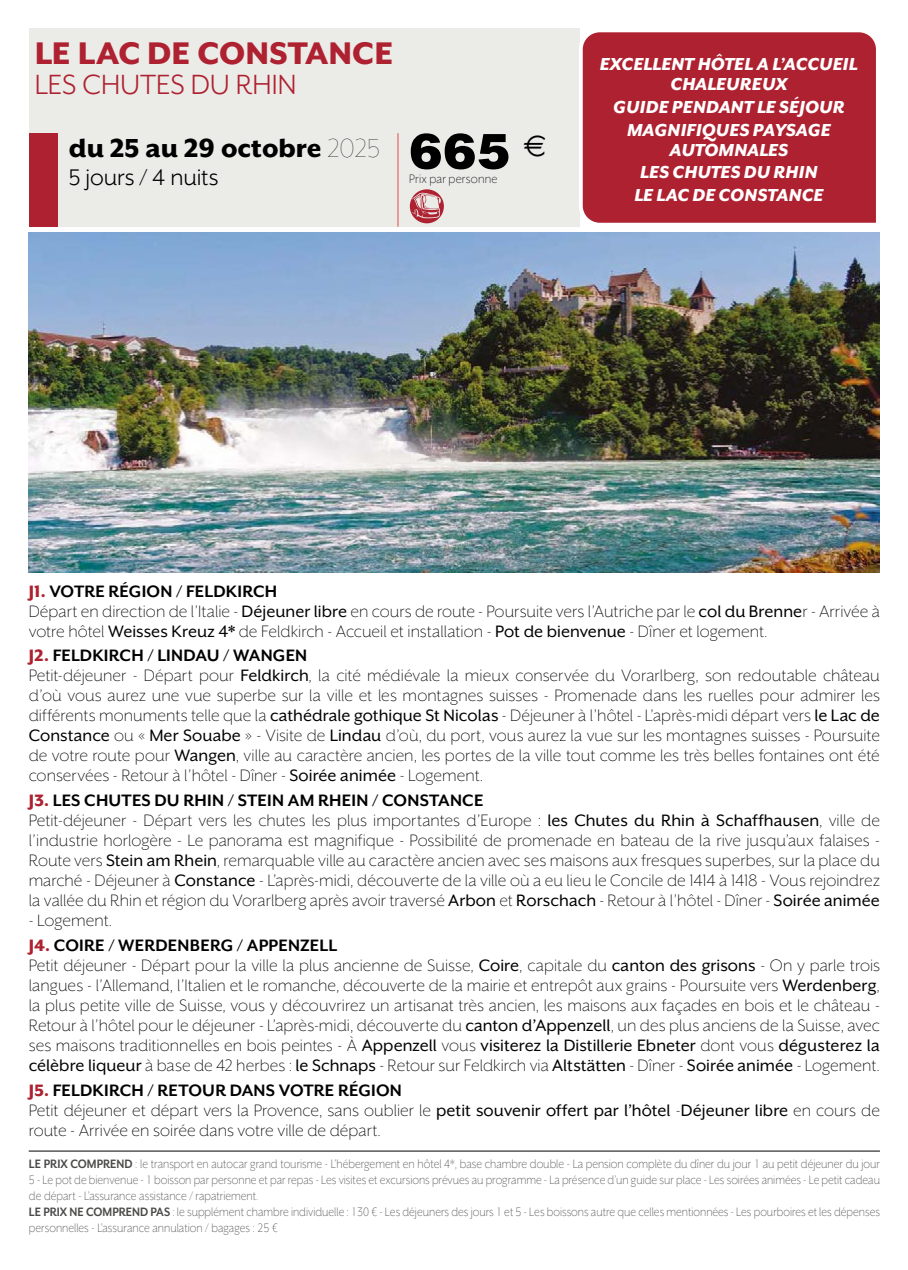
<style>
.page{position:relative;width:908px;height:1270px;background:#fff}
.page>*{position:absolute;margin:0;border:0;box-sizing:border-box;transform-origin:0 0}
.t1{font:900 50px "Helvetica";color:#000}
.t2{font:800 36px "Mr Eaves XL San OT";color:#ae2130}
.t3{font:32px "Mr Eaves XL San OT";letter-spacing:-.005em;color:#ae2130}
.t4{font:800 30px "Mr Eaves XL San OT";color:#000}
.t5{font:26px "Mr Eaves XL San OT";letter-spacing:-.005em;color:#000}
.t6{font:italic 800 20px/22.8px "Mr Eaves XL San OT";letter-spacing:.01em;color:#fff;text-align:center}
.t7{font:300 19px/20px "Mr Eaves XL San OT";color:#000}
.t8{font:700 19px/24.8px "Mr Eaves XL San OT";letter-spacing:.01em;color:#000}
.t9{font:300 14px/16px "Mr Eaves XL San OT";color:#4a4a49;scale:.9 1}
.t10{font:300 14px "Mr Eaves XL San OT";letter-spacing:.015em;color:#000;scale:.95 1}
.s1{font-weight:100}
.s2{font-weight:800;color:#ae2130}
.s3{font-weight:700}
.s4{font-weight:400}
.s5{font-weight:300}
</style>
<div class="page">
<hr style="left:29px;top:1151px;width:850px;height:1px;background:#000">
<img style="left:28px;top:233px;width:851px;height:340px">
<div style="left:29px;top:28px;width:550px;height:199px;background:#ebebe8"></div>
<div style="left:29px;top:133px;width:28px;height:94px;background:#ae2130"></div>
<div style="left:579px;top:28px;width:297px;height:199px;background:#ae2130"></div>
<hr style="left:397px;top:133px;width:1px;height:94px;background:#dd5049">
<svg style="left:409px;top:189px;width:34px;height:34px"></svg>
<h2 class="t2" style="left:35px;top:33px;width:360px">LE LAC DE CONSTANCE</h2>
<h3 class="t3" style="left:35px;top:67px;width:263px">LES CHUTES DU RHIN</h3>
<h3 class="t4" style="left:69px;top:131px;width:312px">du 25 au 29 octobre <span class="s1">2025</span></h3>
<h3 class="t5" style="left:69px;top:163px;width:151px">5 jours / 4 nuits</h3>
<h1 class="t1" style="left:409px;top:121px;width:139px">665 <sup>E</sup></h1>
<p class="t10" style="left:409px;top:171px;width:94px">Prix par personne</p>
<p class="t6" style="left:599px;top:54px;width:260px;line-height:20px">EXCELLENT HÔTEL A L’ACCUEIL<br>CHALEUREUX</p>
<p class="t6" style="left:613px;top:95px;width:233px">GUIDE PENDANT LE SÉJOUR<br>MAGNIFIQUES PAYSAGE</p>
<p class="t6" style="left:634px;top:138px;width:190px">AUTOMNALES<br>LES CHUTES DU RHIN<br>LE LAC DE CONSTANCE</p>
<p class="t7" style="left:29px;top:581px;width:852px"><span class="s2">J1.</span> <span class="s3">VOTRE RÉGION / FELDKIRCH<br></span>Départ en direction de l’Italie - <span class="s4">Déjeuner libre</span> en cours de route - Poursuite vers l’Autriche par le <span class="s4">col du Brenne</span>r - Arrivée à votre hôtel <span class="s4">Weisses Kreuz 4*</span> de Feldkirch - Accueil et installation - <span class="s4">Pot de bienvenue</span> - Dîner et logement.</p>
<p class="t7" style="left:29px;top:646px;width:852px"><span class="s2">J2.</span> <span class="s3">FELDKIRCH / LINDAU / WANGEN<br></span>Petit-déjeuner - Départ pour <span class="s4">Feldkirch</span>, la cité médiévale la mieux conservée du Vorarlberg, son redoutable château d’où vous aurez une vue superbe sur la ville et les montagnes suisses - Promenade dans les ruelles pour admirer les différents monuments telle que la <span class="s4">cathédrale gothique St Nicolas</span> - Déjeuner à l’hôtel - L’après-midi départ vers <span class="s4">le Lac de Constance</span> ou « <span class="s4">Mer Souabe</span> » - Visite de <span class="s4">Lindau</span> d’où, du port, vous aurez la vue sur les montagnes suisses - Poursuite de votre route pour <span class="s4">Wangen</span>, ville au caractère ancien, les portes de la ville tout comme les très belles fontaines ont été conservées - Retour à l’hôtel - Dîner - <span class="s4">Soirée animée</span> - Logement.</p>
<p class="t7" style="left:29px;top:790px;width:852px"><span class="s2">J3.</span> <span class="s3">LES CHUTES DU RHIN / STEIN AM RHEIN / CONSTANCE<br></span>Petit-déjeuner - Départ vers les chutes les plus importantes d’Europe : <span class="s4">les Chutes du Rhin à Schaffhausen</span>, ville de l’industrie horlogère - Le panorama est magnifique - Possibilité de promenade en bateau de la rive jusqu’aux falaises - Route vers <span class="s4">Stein am Rhein</span>, remarquable ville au caractère ancien avec ses maisons aux fresques superbes, sur la place du marché - Déjeuner à <span class="s4">Constance</span> - L’après-midi, découverte de la ville où a eu lieu le Concile de 1414 à 1418 - Vous rejoindrez la vallée du Rhin et région du Vorarlberg après avoir traversé <span class="s4">Arbon</span> et <span class="s4">Rorschach</span> - Retour à l’hôtel - Dîner - <span class="s4">Soirée animée</span></p>
<p class="t8" style="left:29px;top:908px;width:310px"><span class="s5">- Logement.<br></span><span class="s2">J4.</span> COIRE / WERDENBERG / APPENZELL</p>
<p class="t7" style="left:29px;top:955px;width:852px;text-align:justify">Petit déjeuner - Départ pour la ville la plus ancienne de Suisse, <span class="s4">Coire</span>, capitale du <span class="s4">canton des grisons</span> - On y parle trois langues - l’Allemand, l’Italien et le romanche, découverte de la mairie et entrepôt aux grains - Poursuite vers <span class="s4">Werdenberg</span>, la plus petite ville de Suisse, vous y découvrirez un artisanat très ancien, les maisons aux façades en bois et le château - Retour à l’hôtel pour le déjeuner - L’après-midi, découverte du <span class="s4">canton d’Appenzell</span>, un des plus anciens de la Suisse, avec ses maisons traditionnelles en bois peintes - À <span class="s4">Appenzell</span> vous <span class="s4">visiterez la Distillerie Ebneter</span> dont vous <span class="s4">dégusterez la célèbre liqueur</span> à base de 42 herbes : <span class="s4">le Schnaps</span> - Retour sur Feldkirch via <span class="s4">Altstätten</span> - Dîner - <span class="s4">Soirée animée</span> - Logement.</p>
<p class="t7" style="left:29px;top:1080px;width:852px"><span class="s2">J5.</span> <span class="s3">FELDKIRCH / RETOUR DANS VOTRE RÉGION<br></span>Petit déjeuner et départ vers la Provence, sans oublier le <span class="s4">petit souvenir offert par l’hôtel</span> -<span class="s4">Déjeuner libre</span> en cours de route - Arrivée en soirée dans votre ville de départ.</p>
<p class="t9" style="left:29px;top:1156px;width:946px"><span class="s3">LE PRIX COMPREND</span> : le transport en autocar grand tourisme - L’hébergement en hôtel 4*, base chambre double - La pension complète du dîner du jour 1 au petit déjeuner du jour 5 - Le pot de bienvenue - 1 boisson par personne et par repas - Les visites et excursions prévues au programme - La présence d’un guide sur place - Les soirées animées - Le petit cadeau de départ - L’assurance assistance / rapatriement.<br><span class="s3">LE PRIX NE COMPREND PAS</span> : le supplément chambre individuelle : 130 € - Les déjeuners des jours 1 et 5 - Les boissons autre que celles mentionnées - Les pourboires et les dépenses personnelles - L’assurance annulation / bagages : 25 €</p>
</div>
